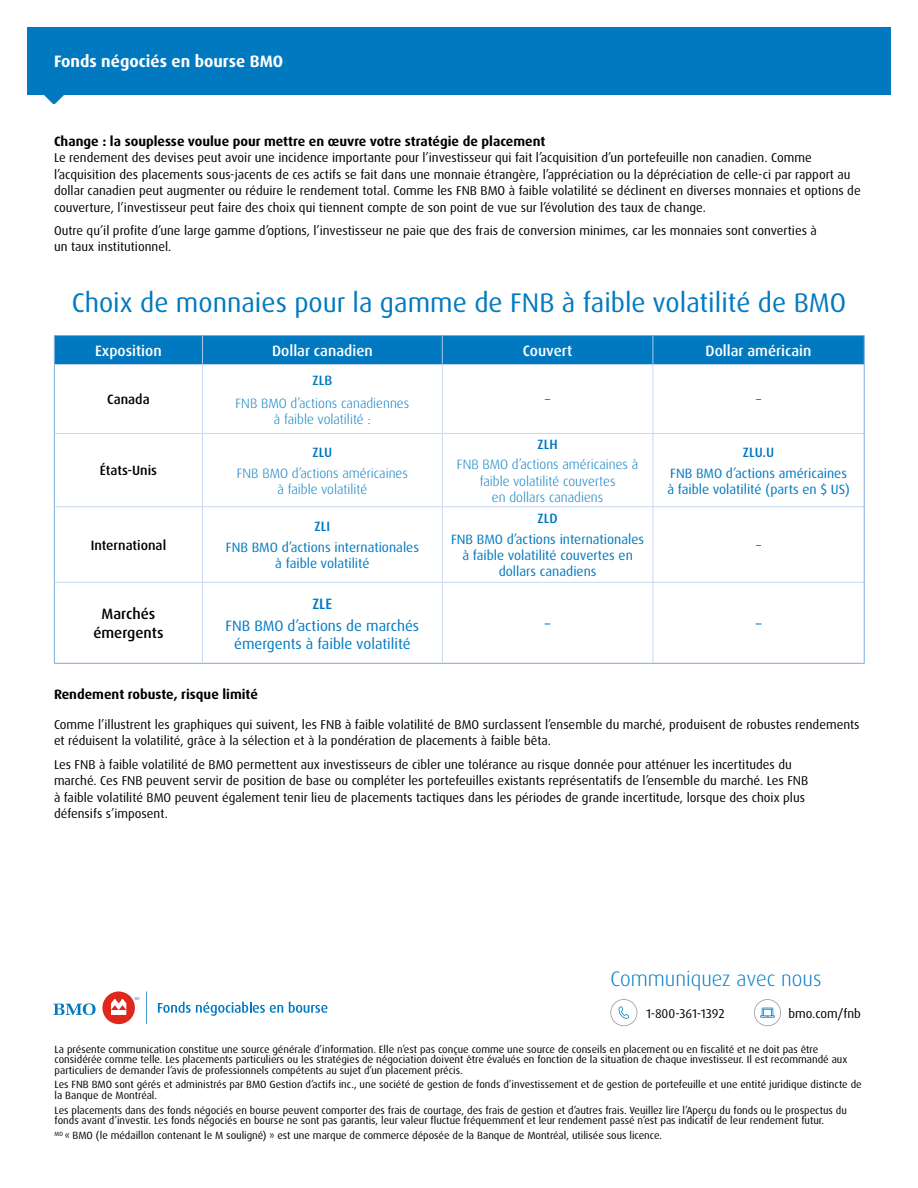
<style>
.page{position:relative;width:918px;height:1188px;background:#fff}
.page>*{position:absolute;margin:0;border:0;box-sizing:border-box;transform-origin:0 0}
.h2_page_2{font:27px "Dax Pro";color:#0079c1}
.t1{font:300 21px "Dax Pro";color:#0079c1}
.t2{font:700 16.5px "Dax Pro";color:#fff}
.Table_Text{font:15px/18px "Dax Pro";color:#0079c1;text-align:center}
.Table_Description__l{font:500 15px "Dax Pro";color:#fff}
.Table_Text-2{font:500 15px "Dax Pro";color:#000}
.Table_Text-3{font:500 15px "Dax Pro";color:#0079c1}
.Table_Text-4{font:13.5px/16.2px "Dax Pro";color:#0079c1;text-align:center}
.Table_Text-5{font:300 13.5px/16.2px "Dax Pro";color:#0079c1;text-align:center}
.Paragraph_Subhead{font:700 13.5px "Dax Pro";color:#000}
.Table_Text-6{font:500 13.5px "Dax Pro";color:#000}
.Table_Text-7{font:500 13.5px "Dax Pro";color:#0079c1}
.Body_Copy{font:12.75px/16.5px "Dax Pro";color:#000}
.t3{font:10.5px/10.5px "Dax Pro";color:#000}
</style>
<div class="page">
<svg style="left:158px;top:1002px;width:125px;height:14px"></svg>
<svg style="left:289px;top:1002px;width:39px;height:11px"></svg>
<svg style="left:53px;top:1003px;width:43px;height:12px"></svg>
<div style="left:102px;top:991px;width:33px;height:33px;background:#df271c;border-radius:50%"></div>
<svg style="left:111px;top:999px;width:15px;height:16px"></svg>
<svg style="left:146px;top:991px;width:1px;height:33px"></svg>
<svg style="left:135px;top:997px;width:5px;height:3px"></svg>
<div style="left:27px;top:27px;width:864px;height:67px;background:#0079c1"></div>
<svg style="left:43px;top:94px;width:22px;height:10px"></svg>
<svg style="left:610px;top:999px;width:27px;height:27px"></svg>
<svg style="left:754px;top:999px;width:27px;height:27px"></svg>
<svg style="left:55px;top:365px;width:809px;height:298px"></svg>
<hr style="left:202px;top:365px;width:1px;height:68px;background:#c7d8ef">
<hr style="left:442px;top:365px;width:1px;height:68px;background:#c7d8ef">
<hr style="left:653px;top:365px;width:1px;height:68px;background:#c7d8ef">
<hr style="left:55px;top:433px;width:147px;height:1px;background:#c7d8ef">
<hr style="left:202px;top:433px;width:240px;height:1px;background:#c7d8ef">
<hr style="left:202px;top:434px;width:1px;height:72px;background:#c7d8ef">
<hr style="left:442px;top:433px;width:211px;height:1px;background:#c7d8ef">
<hr style="left:442px;top:434px;width:1px;height:72px;background:#c7d8ef">
<hr style="left:653px;top:433px;width:211px;height:1px;background:#c7d8ef">
<hr style="left:653px;top:434px;width:1px;height:72px;background:#c7d8ef">
<hr style="left:55px;top:506px;width:147px;height:1px;background:#c7d8ef">
<hr style="left:202px;top:506px;width:240px;height:1px;background:#c7d8ef">
<hr style="left:202px;top:507px;width:1px;height:75px;background:#c7d8ef">
<hr style="left:442px;top:506px;width:211px;height:1px;background:#c7d8ef">
<hr style="left:442px;top:507px;width:1px;height:75px;background:#c7d8ef">
<hr style="left:653px;top:506px;width:211px;height:1px;background:#c7d8ef">
<hr style="left:653px;top:507px;width:1px;height:75px;background:#c7d8ef">
<hr style="left:55px;top:582px;width:147px;height:1px;background:#c7d8ef">
<hr style="left:202px;top:582px;width:240px;height:1px;background:#c7d8ef">
<hr style="left:202px;top:583px;width:1px;height:80px;background:#c7d8ef">
<hr style="left:442px;top:582px;width:211px;height:1px;background:#c7d8ef">
<hr style="left:442px;top:583px;width:1px;height:80px;background:#c7d8ef">
<hr style="left:653px;top:582px;width:211px;height:1px;background:#c7d8ef">
<hr style="left:653px;top:583px;width:1px;height:80px;background:#c7d8ef">
<hr style="left:54px;top:365px;width:1px;height:68px;background:#7cacdc">
<hr style="left:864px;top:365px;width:1px;height:68px;background:#7cacdc">
<hr style="left:54px;top:433px;width:1px;height:74px;background:#7cacdc">
<hr style="left:864px;top:433px;width:1px;height:74px;background:#7cacdc">
<hr style="left:54px;top:507px;width:1px;height:75px;background:#7cacdc">
<hr style="left:864px;top:507px;width:1px;height:75px;background:#7cacdc">
<hr style="left:54px;top:582px;width:1px;height:81px;background:#7cacdc">
<hr style="left:864px;top:582px;width:1px;height:81px;background:#7cacdc">
<hr style="left:54px;top:663px;width:148px;height:1px;background:#7cacdc">
<hr style="left:202px;top:663px;width:240px;height:1px;background:#7cacdc">
<hr style="left:442px;top:663px;width:211px;height:1px;background:#7cacdc">
<hr style="left:653px;top:663px;width:212px;height:1px;background:#7cacdc">
<div style="left:54px;top:336px;width:811px;height:29px;background:#0079c1"></div>
<hr style="left:54px;top:335px;width:148px;height:1px;background:#7cacdc">
<hr style="left:202px;top:335px;width:240px;height:1px;background:#7cacdc">
<hr style="left:442px;top:335px;width:211px;height:1px;background:#7cacdc">
<hr style="left:653px;top:335px;width:212px;height:1px;background:#7cacdc">
<p class="t2" style="left:54px;top:51px;width:231px">Fonds négociés en bourse BMO</p>
<h2 class="Paragraph_Subhead" style="left:54px;top:132px;width:493px">Change : la souplesse voulue pour mettre en œuvre votre stratégie de placement</h2>
<p class="Body_Copy" style="left:54px;top:149px;width:808px">Le rendement des devises peut avoir une incidence importante pour l’investisseur qui fait l’acquisition d’un portefeuille non canadien. Comme l’acquisition des placements sous-jacents de ces actifs se fait dans une monnaie étrangère, l’appréciation ou la dépréciation de celle-ci par rapport au dollar canadien peut augmenter ou réduire le rendement total. Comme les FNB BMO à faible volatilité se déclinent en diverses monnaies et options de couverture, l’investisseur peut faire des choix qui tiennent compte de son point de vue sur l’évolution des taux de change.</p>
<p class="Body_Copy" style="left:54px;top:222px;width:764px">Outre qu’il profite d’une large gamme d’options, l’investisseur ne paie que des frais de conversion minimes, car les monnaies sont converties à un taux institutionnel.</p>
<h2 class="h2_page_2" style="left:72px;top:285px;width:776px">Choix de monnaies pour la gamme de FNB à faible volatilité de BMO</h2>
<p class="Table_Description__l" style="left:95px;top:341px;width:68px">Exposition</p>
<p class="Table_Description__l" style="left:272px;top:341px;width:102px">Dollar canadien</p>
<p class="Table_Description__l" style="left:523px;top:341px;width:51px">Couvert</p>
<p class="Table_Description__l" style="left:706px;top:341px;width:107px">Dollar américain</p>
<p class="Table_Text-6" style="left:107px;top:391px;width:44px">Canada</p>
<p class="Table_Text-7" style="left:313px;top:371px;width:21px">ZLB</p>
<p class="Table_Text-5" style="left:236px;top:395px;width:175px">FNB BMO d’actions canadiennes à faible volatilité :</p>
<p class="Table_Text-4" style="left:545px;top:392px;width:7px">–</p>
<p class="Table_Text-4" style="left:756px;top:392px;width:7px">–</p>
<p class="Table_Text-6" style="left:100px;top:462px;width:59px">États-Unis</p>
<p class="Table_Text-6" style="left:91px;top:536px;width:77px">International</p>
<p class="Table_Text-2" style="left:101px;top:604px;width:55px">Marchés</p>
<p class="Table_Text-2" style="left:93px;top:623px;width:72px">émergents</p>
<p class="Table_Text-7" style="left:313px;top:444px;width:21px">ZLU</p>
<p class="Table_Text-5" style="left:237px;top:465px;width:173px">FNB BMO d’actions américaines à faible volatilité</p>
<p class="Table_Text-7" style="left:315px;top:518px;width:17px">ZLI</p>
<p class="Table_Text-4" style="left:226px;top:539px;width:195px">FNB BMO d’actions internationales à faible volatilité</p>
<p class="Table_Text-7" style="left:538px;top:436px;width:22px">ZLH</p>
<p class="Table_Text-5" style="left:457px;top:457px;width:183px">FNB BMO d’actions américaines à faible volatilité couvertes<br>en dollars canadiens</p>
<p class="Table_Text-7" style="left:743px;top:444px;width:33px">ZLU.U</p>
<p class="Table_Text-4" style="left:667px;top:465px;width:184px;text-align:left">FNB BMO d’actions américaines à faible volatilité (parts en $ US)</p>
<p class="Table_Text-7" style="left:538px;top:510px;width:22px">ZLD</p>
<p class="Table_Text-4" style="left:451px;top:531px;width:195px">FNB BMO d’actions internationales à faible volatilité couvertes en dollars canadiens</p>
<p class="Table_Text-4" style="left:756px;top:537px;width:7px">–</p>
<p class="Table_Text-3" style="left:312px;top:594px;width:21px">ZLE</p>
<p class="Table_Text" style="left:226px;top:617px;width:195px">FNB BMO d’actions de marchés émergents à faible volatilité</p>
<p class="Table_Text" style="left:545px;top:615px;width:7px">–</p>
<p class="Table_Text" style="left:756px;top:615px;width:7px">–</p>
<h2 class="Paragraph_Subhead" style="left:54px;top:686px;width:205px">Rendement robuste, risque limité</h2>
<p class="Body_Copy" style="left:54px;top:716px;width:807px">Comme l’illustrent les graphiques qui suivent, les FNB à faible volatilité de BMO surclassent l’ensemble du marché, produisent de robustes rendements et réduisent la volatilité, grâce à la sélection et à la pondération de placements à faible bêta.</p>
<p class="Body_Copy" style="left:54px;top:756px;width:756px">Les FNB à faible volatilité de BMO permettent aux investisseurs de cibler une tolérance au risque donnée pour atténuer les incertitudes du marché. Ces FNB peuvent servir de position de base ou compléter les portefeuilles existants représentatifs de l’ensemble du marché. Les FNB à faible volatilité BMO peuvent également tenir lieu de placements tactiques dans les périodes de grande incertitude, lorsque des choix plus défensifs s’imposent.</p>
<h2 class="t1" style="left:610px;top:966px;width:213px">Communiquez avec nous</h2>
<p class="Body_Copy" style="left:646px;top:1005px;width:80px">1-800-361-1392</p>
<p class="Body_Copy" style="left:789px;top:1005px;width:74px">bmo.com/fnb</p>
<p class="t3" style="left:55px;top:1044px;width:794px">La présente communication constitue une source générale d’information. Elle n’est pas conçue comme une source de conseils en placement ou en fiscalité et ne doit pas être considérée comme telle. Les placements particuliers ou les stratégies de négociation doivent être évalués en fonction de la situation de chaque investisseur. Il est recommandé aux particuliers de demander l’avis de professionnels compétents au sujet d’un placement précis.</p>
<p class="t3" style="left:55px;top:1080px;width:809px">Les FNB BMO sont gérés et administrés par BMO Gestion d’actifs inc., une société de gestion de fonds d’investissement et de gestion de portefeuille et une entité juridique distincte de la Banque de Montréal.</p>
<p class="t3" style="left:55px;top:1105px;width:794px">Les placements dans des fonds négociés en bourse peuvent comporter des frais de courtage, des frais de gestion et d’autres frais. Veuillez lire l’Aperçu du fonds ou le prospectus du fonds avant d’investir. Les fonds négociés en bourse ne sont pas garantis, leur valeur fluctue fréquemment et leur rendement passé n’est pas indicatif de leur rendement futur.</p>
<p class="t3" style="left:55px;top:1130px;width:609px"><sup>MD</sup> « BMO (le médaillon contenant le M souligné) » est une marque de commerce déposée de la Banque de Montréal, utilisée sous licence.</p>
</div>
